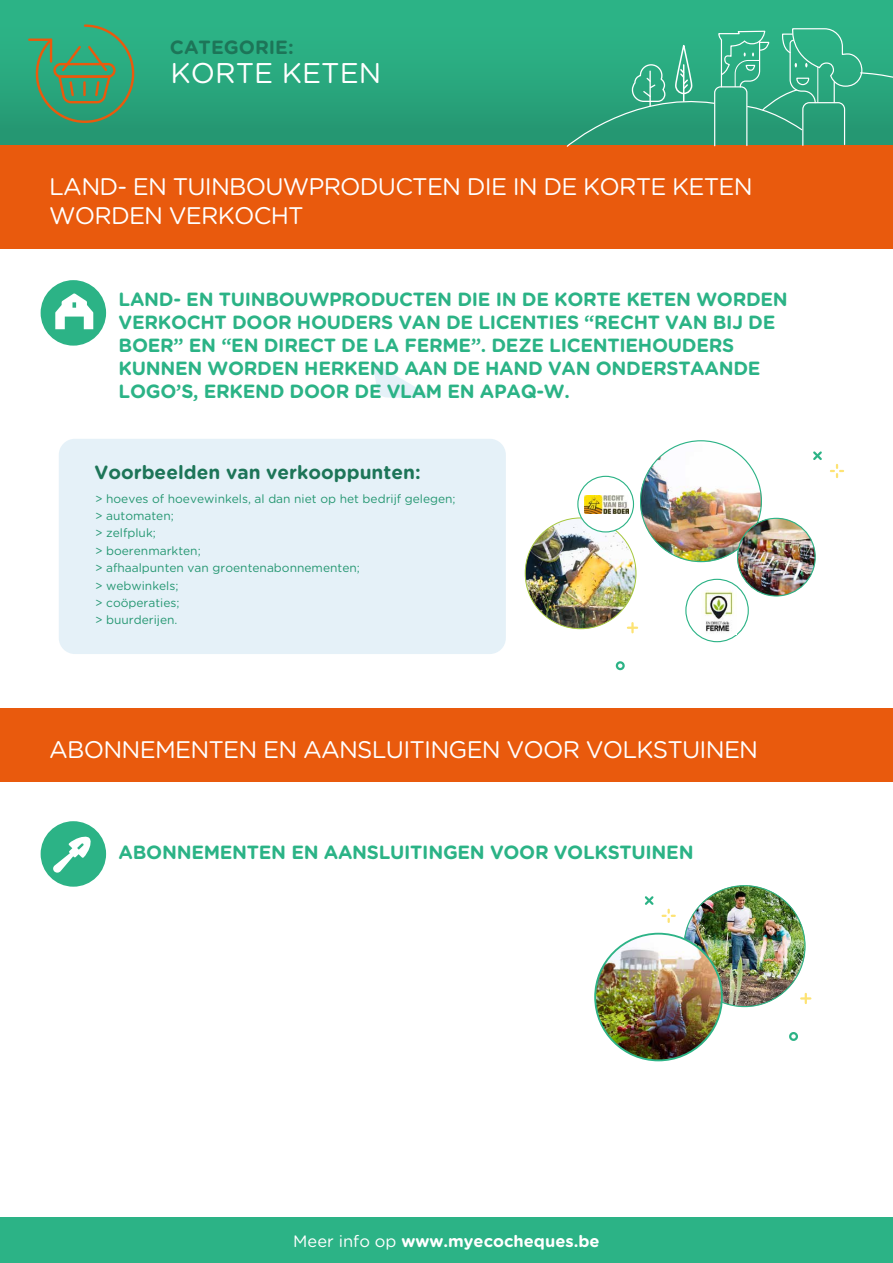
<style>
.page{position:relative;width:893px;height:1263px;background:#fff}
.page>*{position:absolute;margin:0;border:0;box-sizing:border-box;transform-origin:0 0}
.t1{font:28.5px "Gotham Rounded";color:#fff}
.t2{font:24px/28.8px "Gotham Rounded";letter-spacing:-.035em;color:#fff}
.t3{font:700 19.05px/23px "Gotham Rounded";letter-spacing:-.015em;color:#2bb386}
.t4{font:700 19.05px "Gotham Rounded";color:#1d7558}
.t5{font:700 16.5px "Gotham Rounded";color:#fff}
.t6{font:12px/17.4px "Gotham Rounded";color:#259772}
.s1{font-weight:400}
</style>
<div class="page">
<div style="left:0;top:0;width:893px;height:146px;background:linear-gradient(to bottom,#2eb98a,#259772)"></div>
<div style="left:0;top:1217px;width:893px;height:46px;background:#2cb386"></div>
<div style="left:0;top:146px;width:893px;height:103px;background:#e95a0d"></div>
<div style="left:0;top:708px;width:893px;height:74px;background:#e95a0d"></div>
<svg style="left:566px;top:28px;width:327px;height:119px"></svg>
<div style="left:41px;top:280px;width:65px;height:66px;background:#2cb386;border-radius:50%"></div>
<svg style="left:813px;top:451px;width:9px;height:9px"></svg>
<svg style="left:831px;top:465px;width:12px;height:12px"></svg>
<svg style="left:644px;top:896px;width:10px;height:9px"></svg>
<svg style="left:663px;top:910px;width:12px;height:12px"></svg>
<div style="left:59px;top:439px;width:447px;height:215px;background:#e5f1f8;border-radius:16px"></div>
<svg style="left:373px;top:365px;width:57px;height:33px"></svg>
<svg style="left:628px;top:623px;width:9px;height:9px"></svg>
<div style="left:616px;top:661px;width:9px;height:9px;border:2px solid #2cb386;border-radius:50%"></div>
<svg style="left:801px;top:994px;width:9px;height:9px"></svg>
<div style="left:789px;top:1032px;width:9px;height:9px;border:2px solid #2cb386;border-radius:50%"></div>
<img style="left:640px;top:444px;width:122px;height:118px">
<img style="left:684px;top:885px;width:121px;height:121px;border-radius:58px">
<img style="left:525px;top:518px;width:111px;height:111px;border-radius:55px">
<div style="left:578px;top:476px;width:55px;height:56px;background:#fff;border-radius:50%"></div>
<div style="left:577px;top:476px;width:57px;height:56px;border:1px solid #2cb386;border-radius:50%"></div>
<img style="left:737px;top:518px;width:78px;height:78px;border-radius:39px">
<div style="left:737px;top:518px;width:79px;height:78px;border:1px solid #2cb386;border-radius:50%"></div>
<img style="left:595px;top:934px;width:127px;height:126px">
<div style="left:685px;top:579px;width:64px;height:63px;border:1px solid #2cb386;border-radius:50%"></div>
<img style="left:584px;top:496px;width:44px;height:17px">
<img style="left:701px;top:590px;width:35px;height:45px">
<div style="left:41px;top:821px;width:65px;height:66px;background:#2cb386;border-radius:50%"></div>
<svg style="left:53px;top:836px;width:38px;height:37px"></svg>
<svg style="left:55px;top:293px;width:38px;height:36px"></svg>
<svg style="left:27px;top:23px;width:108px;height:101px"></svg>
<p class="t4" style="left:170px;top:33px;width:125px">CATEGORIE:</p>
<h1 class="t1" style="left:170px;top:53px;width:212px">KORTE KETEN</h1>
<p class="t2" style="left:49px;top:171px;width:705px">LAND- EN TUINBOUWPRODUCTEN DIE IN DE KORTE KETEN<br>WORDEN VERKOCHT</p>
<p class="t3" style="left:119px;top:287px;width:671px">LAND- EN TUINBOUWPRODUCTEN DIE IN DE KORTE KETEN WORDEN VERKOCHT DOOR HOUDERS VAN DE LICENTIES “RECHT VAN BIJ DE BOER” EN “EN DIRECT DE LA FERME”. DEZE LICENTIEHOUDERS KUNNEN WORDEN HERKEND AAN DE HAND VAN ONDERSTAANDE LOGO’S, ERKEND DOOR DE VLAM EN APAQ-W.</p>
<p class="t4" style="left:94px;top:458px;width:328px">Voorbeelden van verkooppunten:</p>
<p class="t6" style="left:95px;top:489px;width:362px">&gt; hoeves of hoevewinkels, al dan niet op het bedrijf gelegen; &gt; automaten;<br>&gt; zelfpluk;<br>&gt; boerenmarkten;<br>&gt; afhaalpunten van groentenabonnementen;<br>&gt; webwinkels;<br>&gt; coöperaties;<br>&gt; buurderijen.</p>
<p class="t2" style="left:49px;top:734px;width:710px">ABONNEMENTEN EN AANSLUITINGEN VOOR VOLKSTUINEN</p>
<p class="t3" style="left:119px;top:840px;width:576px">ABONNEMENTEN EN AANSLUITINGEN VOOR VOLKSTUINEN</p>
<p class="t5" style="left:293px;top:1229px;width:308px"><span class="s1">Meer info op</span> www.myecocheques.be</p>
</div>
